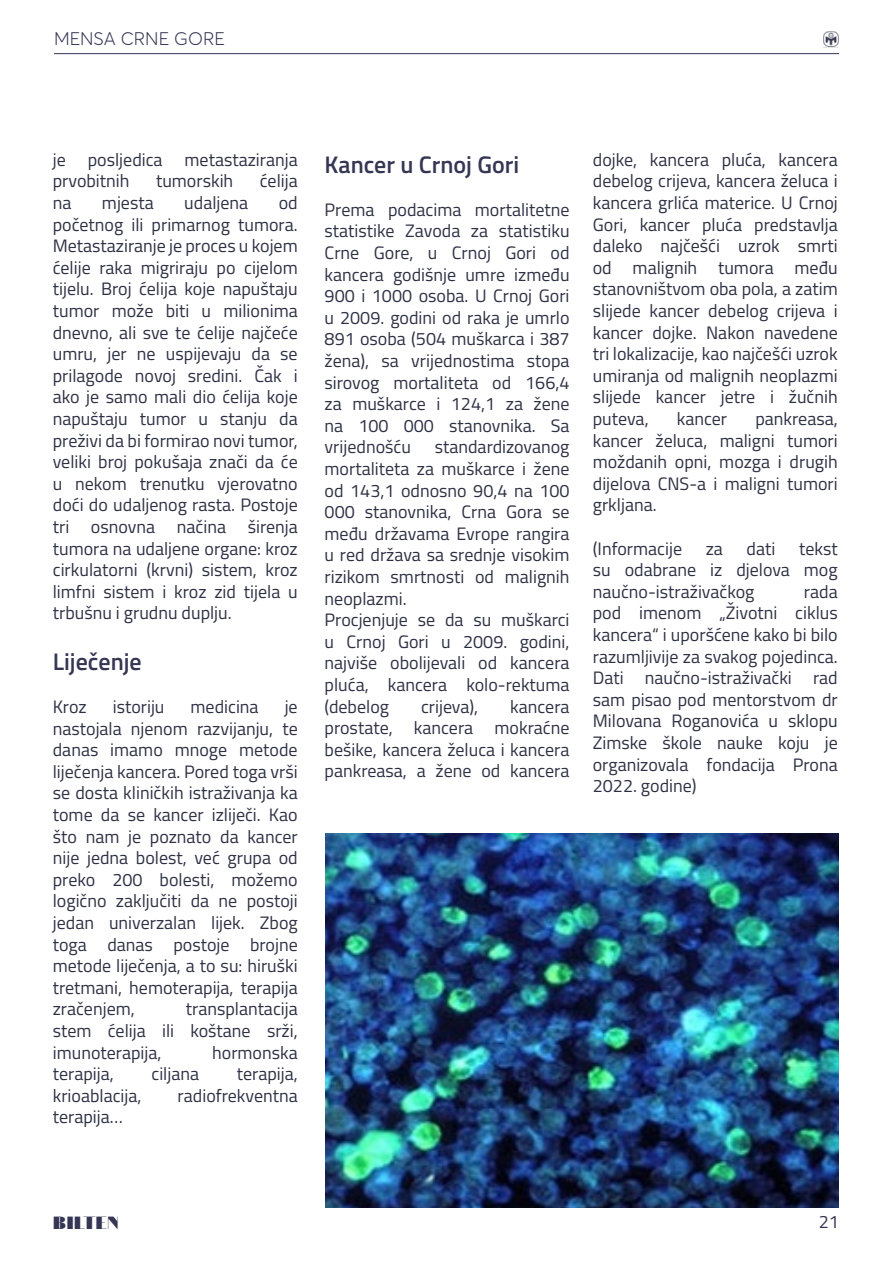
<style>
.page{position:relative;width:893px;height:1263px;background:#fff}
.page>*{position:absolute;margin:0;border:0;box-sizing:border-box;transform-origin:0 0}
.t1{font:600 24px "Titillium Web";color:#353654}
.t2{font:18px/21.6px "Titillium Web";color:#2d3144;text-align:justify}
.t3{font:300 18px "Averta";color:#353654}
.t4{font:900 18px "Ravensara Sans";color:#353654}
.t5{font:18px "Titillium Web";color:#353654}
</style>
<div class="page">
<hr style="left:54px;top:53px;width:785px;height:1px;background:#353654">
<img style="left:824px;top:31px;width:15px;height:16px">
<img style="left:326px;top:833px;width:513px;height:374px">
<p class="t3" style="left:54px;top:28px;width:172px">MENSA CRNE GORE</p>
<p class="t2" style="left:53px;top:148px;width:246px">je posljedica metastaziranja prvobitnih</p>
<p class="t2" style="left:156px;top:169px;width:79px">tumorskih</p>
<p class="t2" style="left:260px;top:169px;width:39px">ćelija</p>
<p class="t2" style="left:53px;top:191px;width:246px;text-indent:226px">od početnog ili primarnog tumora.<br>Metastaziranje je proces u kojem ćelije raka migriraju po cijelom tijelu. Broj ćelija koje napuštaju tumor može biti u milionima dnevno, ali sve te ćelije najčeće umru, jer ne uspijevaju da se prilagode novoj sredini. Čak i ako je samo mali dio ćelija koje napuštaju tumor u stanju da preživi da bi formirao novi tumor, veliki broj pokušaja znači da će u nekom trenutku vjerovatno doći do udaljenog rasta. Postoje tri osnovna načina širenja tumora na udaljene organe: kroz cirkulatorni (krvni) sistem, kroz limfni sistem i kroz zid tijela u trbušnu i grudnu duplju.</p>
<h1 class="t1" style="left:53px;top:643px;width:90px">Liječenje</h1>
<p class="t2" style="left:53px;top:695px;width:35px">Kroz</p>
<p class="t2" style="left:113px;top:695px;width:53px">istoriju</p>
<p class="t2" style="left:191px;top:695px;width:70px">medicina</p>
<p class="t2" style="left:53px;top:191px;width:20px">na</p>
<p class="t2" style="left:102px;top:191px;width:53px">mjesta</p>
<p class="t2" style="left:184px;top:191px;width:65px">udaljena</p>
<p class="t2" style="left:53px;top:695px;width:246px;text-indent:232px">je nastojala njenom razvijanju, te danas imamo mnoge metode liječenja kancera. Pored toga vrši se dosta kliničkih istraživanja ka tome da se kancer izliječi. Kao što nam je poznato da kancer nije jedna bolest, već grupa od preko 200 bolesti, možemo logično zaključiti da ne postoji jedan univerzalan lijek. Zbog toga danas postoje brojne metode liječenja, a to su: hiruški tretmani, hemoterapija, terapija zračenjem,</p>
<p class="t2" style="left:53px;top:997px;width:246px;text-indent:133px">transplantacija stem ćelija ili koštane srži, imunoterapija,</p>
<p class="t2" style="left:212px;top:1041px;width:87px">hormonska</p>
<p class="t2" style="left:53px;top:1062px;width:63px">terapija,</p>
<p class="t2" style="left:151px;top:1062px;width:49px">ciljana</p>
<p class="t2" style="left:237px;top:1062px;width:63px">terapija,</p>
<p class="t2" style="left:53px;top:1084px;width:90px">krioablacija,</p>
<p class="t2" style="left:178px;top:1084px;width:122px">radiofrekventna</p>
<p class="t2" style="left:53px;top:1105px;width:72px">terapija…</p>
<h1 class="t1" style="left:325px;top:146px;width:196px">Kancer u Crnoj Gori</h1>
<p class="t2" style="left:325px;top:198px;width:246px">Prema podacima mortalitetne statistike Zavoda za statistiku Crne Gore, u Crnoj Gori od kancera godišnje umre između 900 i 1000 osoba. U Crnoj Gori u 2009. godini od raka je umrlo 891 osoba (504 muškarca i 387 žena), sa vrijednostima stopa sirovog mortaliteta od 166,4 za muškarce i 124,1 za žene na 100 000 stanovnika. Sa vrijednošću</p>
<p class="t2" style="left:325px;top:435px;width:246px;text-align:left;text-indent:110px">standardizovanog mortaliteta za muškarce i žene od 143,1 odnosno 90,4 na 100<br>000 stanovnika, Crna Gora se među državama Evrope rangira u red država sa srednje visokim rizikom smrtnosti od malignih neoplazmi.<br>Procjenjuje se da su muškarci u Crnoj Gori u 2009. godini, najviše obolijevali od kancera pluća, kancera kolo-rektuma (debelog</p>
<p class="t2" style="left:421px;top:695px;width:59px">crijeva),</p>
<p class="t2" style="left:325px;top:695px;width:246px;text-indent:186px">kancera prostate, kancera mokraćne bešike, kancera želuca i kancera pankreasa, a žene od kancera</p>
<p class="t2" style="left:593px;top:148px;width:246px">dojke, kancera pluća, kancera debelog crijeva, kancera želuca i kancera grlića materice. U Crnoj Gori, kancer pluća predstavlja daleko najčešći uzrok smrti od malignih tumora među stanovništvom oba pola, a zatim slijede kancer debelog crijeva i kancer dojke. Nakon navedene tri lokalizacije, kao najčešći uzrok umiranja od malignih neoplazmi slijede kancer jetre i žučnih puteva,</p>
<p class="t2" style="left:593px;top:407px;width:246px;text-indent:163px">pankreasa, kancer želuca, maligni tumori moždanih opni, mozga i drugih dijelova CNS-a i maligni tumori grkljana.</p>
<p class="t2" style="left:593px;top:537px;width:91px">(Informacije</p>
<p class="t2" style="left:706px;top:537px;width:19px">za</p>
<p class="t2" style="left:747px;top:537px;width:30px">dati</p>
<p class="t2" style="left:677px;top:407px;width:52px">kancer</p>
<p class="t2" style="left:593px;top:537px;width:246px;text-indent:206px">tekst su odabrane iz djelova mog naučno-istraživačkog</p>
<p class="t2" style="left:593px;top:580px;width:246px;text-indent:211px">rada pod imenom „Životni ciklus kancera“ i uporšćene kako bi bilo razumljivije za svakog pojedinca.<br>Dati naučno-istraživački rad sam pisao pod mentorstvom dr Milovana Roganovića u sklopu Zimske škole nauke koju je organizovala fondacija Prona 2022. godine)</p>
<p class="t4" style="left:53px;top:1212px;width:68px">BILTEN</p>
<p class="t5" style="left:819px;top:1208px;width:22px">21</p>
</div>
